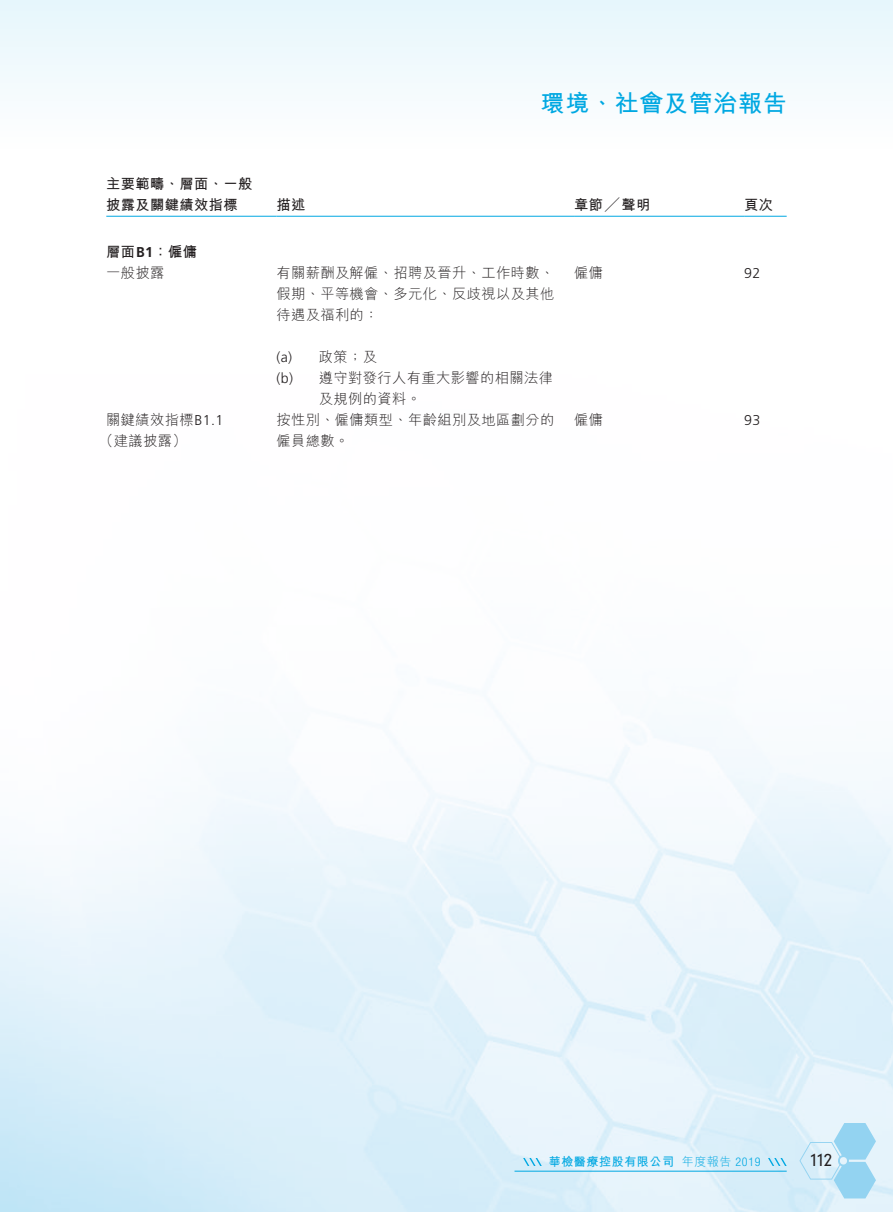
<style>
.page{position:relative;width:893px;height:1212px;background:#fff}
.page>*{position:absolute;margin:0;border:0;box-sizing:border-box;transform-origin:0 0}
.t1{font:700 24px "M Hei HK";letter-spacing:.03em;color:#00a8e2}
.t2{font:300 16.5px "DIN Neuzeit Grotesk Std";color:#231f20}
.t3{font:300 14.25px/21px "M Hei HK";letter-spacing:.03em;color:#231f20}
.t4{font:700 14.25px "M Hei HK";letter-spacing:.03em;color:#231f20}
.t5{font:300 14.25px "Frutiger LT Std";color:#231f20}
.t6{font:700 12px "M Hei HK";letter-spacing:.05em;color:#00a8e2}
.t7{font:300 12px "M Hei HK";color:#00a8e2}
.s1{font-family:"Frutiger LT Std"}
.s2{font-family:"Helvetica Neue LT Std";font-stretch:condensed}
</style>
<div class="page">
<svg style="left:799px;top:1123px;width:77px;height:75px"></svg>
<div style="left:0;top:0;width:893px;height:170px;background:#f4fbfd"></div>
<hr style="left:106px;top:216px;width:170px;height:1px;background:#00a8e2">
<hr style="left:276px;top:216px;width:298px;height:1px;background:#00a8e2">
<hr style="left:574px;top:216px;width:170px;height:1px;background:#00a8e2">
<hr style="left:744px;top:216px;width:43px;height:1px;background:#00a8e2">
<svg style="left:523px;top:1158px;width:19px;height:8px"></svg>
<svg style="left:768px;top:1158px;width:19px;height:8px"></svg>
<hr style="left:514px;top:1171px;width:273px;height:1px;background:#00a8e2">
<h1 class="t1" style="left:541px;top:85px;width:248px">環境、社會及管治報告</h1>
<p class="t4" style="left:106px;top:174px;width:148px">主要範疇、層面、一般</p>
<p class="t4" style="left:106px;top:195px;width:133px">披露及關鍵績效指標</p>
<p class="t4" style="left:106px;top:241px;width:92px">層面<span class="s1">B1</span>：僱傭</p>
<p class="t3" style="left:106px;top:262px;width:60px">一般披露</p>
<p class="t4" style="left:276px;top:195px;width:30px">描述</p>
<p class="t4" style="left:574px;top:195px;width:78px">章節╱聲明</p>
<p class="t3" style="left:276px;top:262px;width:279px">有關薪酬及解僱、招聘及晉升、工作時數、</p>
<p class="t3" style="left:276px;top:283px;width:279px">假期、平等機會、多元化、反歧視以及其他待遇及福利的：</p>
<p class="t3" style="left:319px;top:346px;width:60px">政策；及</p>
<p class="t5" style="left:276px;top:349px;width:17px">a( )</p>
<p class="t5" style="left:276px;top:370px;width:18px">b( )</p>
<p class="t3" style="left:319px;top:367px;width:235px">遵守對發行人有重大影響的相關法律</p>
<p class="t3" style="left:319px;top:388px;width:104px">及規例的資料。</p>
<p class="t3" style="left:574px;top:262px;width:30px">僱傭</p>
<p class="t4" style="left:744px;top:195px;width:30px">頁次</p>
<p class="t5" style="left:744px;top:265px;width:18px">92</p>
<p class="t3" style="left:99px;top:409px;width:126px;text-indent:7px">關鍵績效指標<span class="s1">B1.1</span>（建議披露(</p>
<p class="t3" style="left:276px;top:409px;width:279px">按性別、僱傭類型、年齡組別及地區劃分的僱員總數。</p>
<p class="t5" style="left:744px;top:412px;width:18px">93</p>
<p class="t3" style="left:574px;top:409px;width:30px">僱傭</p>
<p class="t6" style="left:549px;top:1153px;width:127px">華檢醫療控股有限公司</p>
<p class="t7" style="left:682px;top:1156px;width:80px">年度報告 <span class="s2">2019</span></p>
<p class="t2" style="left:810px;top:1150px;width:23px">112</p>
</div>
